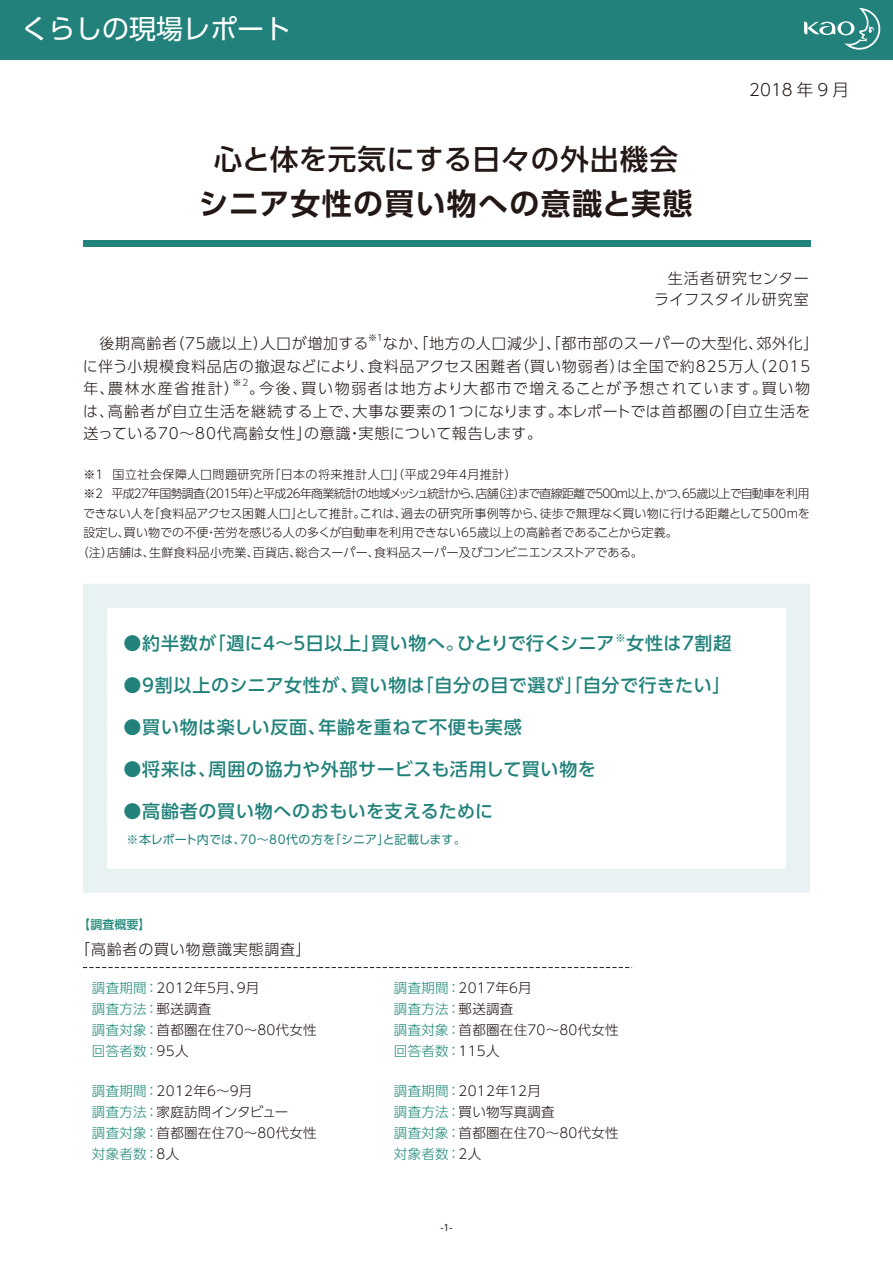
<style>
.page{position:relative;width:893px;height:1263px;background:#fff}
.page>*{position:absolute;margin:0;border:0;box-sizing:border-box;transform-origin:0 0}
.t1{font:700 30px "UD Shin Go Pro De";letter-spacing:.04em;color:#231815}
.t2{font:500 28.5px "UD Shin Go Pro";letter-spacing:.02em;color:#231815}
.t3{font:27px "UD Shin Go Pro";color:#fff}
.t4{font:500 18px "UD Shin Go Pro";letter-spacing:.03em;color:#22827b}
.t5{font:300 16.5px "UD Shin Go Pro";color:#231815}
.t6{font:300 15px/22.5px "UD Shin Go Pro";letter-spacing:.045em;color:#231815}
.t7{font:300 13.5px/21px "UD Shin Go Pro";letter-spacing:.02em;color:#231815}
.t8{font:300 12px "UD Shin Go Pro";letter-spacing:-.005em;color:#231815}
.t9{font:300 12px "UD Shin Go Pro";letter-spacing:-.065em;color:#231815}
.t10{font:300 12px "UD Shin Go Pro";letter-spacing:.04em;color:#231815}
.t11{font:12px "UD Shin Go Pro";letter-spacing:.01em;color:#22827b}
.t12{font:500 12px "UD Shin Go Pro";color:#228a7b}
.t13{font:500 10.8px "UD Shin Go Pro";color:#22827b}
.t14{font:300 9px "UD Shin Go Pro";color:#231815}
.t15{font:9px "UD Shin Go Pro";color:#231815}
.s1{color:#228a7b}
</style>
<div class="page">
<div style="left:0;top:0;width:893px;height:59px;background:#22827b"></div>
<svg style="left:804px;top:8px;width:76px;height:42px"></svg>
<div style="left:83px;top:240px;width:727px;height:7px;background:#22837b"></div>
<svg style="left:83px;top:967px;width:549px;height:1px"></svg>
<svg style="left:83px;top:584px;width:727px;height:309px"></svg>
<h3 class="t3" style="left:21px;top:7px;width:272px">くらしの現場レポート</h3>
<h2 class="t2" style="left:214px;top:136px;width:466px">心と体を元気にする日々の外出機会</h2>
<h1 class="t1" style="left:199px;top:179px;width:495px">シニア女性の買い物への意識と実態</h1>
<p class="t5" style="left:741px;top:76px;width:110px">｠2018 年 9 月</p>
<p class="t6" style="left:652px;top:267px;width:159px;line-height:21px">　生活者研究センターライフスタイル研究室</p>
<p class="t6" style="left:99px;top:332px;width:270px">後期高齢者（75歳以上）人口が増加する</p>
<p class="t14" style="left:368px;top:330px;width:18px">※１</p>
<p class="t6" style="left:83px;top:332px;width:737px;text-indent:300px">なか、「地方の人口減少」、「都市部のスーパーの大型化、郊外化」に伴う小規模食料品店の撤退などにより、食料品アクセス困難者（買い物弱者）は全国で約825万人（2015年、農林水産省推計）</p>
<p class="t14" style="left:233px;top:375px;width:17px">※2</p>
<p class="t6" style="left:83px;top:377px;width:729px;text-align:justify;text-indent:166px">。今後、買い物弱者は地方より大都市で増えることが予想されています。買い物は、高齢者が自立生活を継続する上で、大事な要素の1つになります。本レポートでは首都圏の「自立生活を送っている70～80代高齢女性」の意識・実態について報告します。</p>
<p class="t10" style="left:83px;top:464px;width:435px">※1 国立社会保障人口問題研究所「日本の将来推計人口」（平成29年4月推計）</p>
<p class="t9" style="left:83px;top:484px;width:728px">※2 平成27年国勢調査（2015年）と平成26年商業統計の地域メッシュ統計から、店舗（注）まで直線距離で500m以上、かつ、65歳以上で自動車を利用</p>
<p class="t8" style="left:83px;top:503px;width:728px">できない人を「食料品アクセス困難人口」として推計。これは、過去の研究所事例等から、徒歩で無理なく買い物に行ける距離として500mを</p>
<p class="t8" style="left:83px;top:523px;width:603px">設定し、買い物での不便・苦労を感じる人の多くが自動車を利用できない65歳以上の高齢者であることから定義。　</p>
<p class="t8" style="left:77px;top:542px;width:567px">（注）店舗は、生鮮食料品小売業、百貨店、総合スーパー、食料品スーパー及びコンビニエンスストアである。</p>
<p class="t4" style="left:124px;top:629px;width:493px">●約半数が「週に4～５日以上」買い物へ。ひとりで行くシニア</p>
<p class="t13" style="left:615px;top:629px;width:12px">※</p>
<p class="t4" style="left:626px;top:629px;width:107px">女性は7割超</p>
<p class="t4" style="left:124px;top:671px;width:608px">●9割以上のシニア女性が、買い物は「自分の目で選び」「自分で行きたい」</p>
<p class="t4" style="left:124px;top:713px;width:400px">●買い物は楽しい反面、年齢を重ねて不便も実感</p>
<p class="t4" style="left:124px;top:755px;width:474px">●将来は、周囲の協力や外部サービスも活用して買い物を</p>
<p class="t4" style="left:124px;top:797px;width:371px">●高齢者の買い物へのおもいを支えるために</p>
<p class="t11" style="left:127px;top:829px;width:341px">※本レポート内では、70～80代の方を「シニア」と記載します。</p>
<p class="t12" style="left:78px;top:915px;width:74px">【調査概要】</p>
<p class="t6" style="left:75px;top:937px;width:237px">「高齢者の買い物意識実態調査」</p>
<p class="t7" style="left:92px;top:976px;width:226px"><span class="s1">調査期間 ：</span>2012年5月、9月<br><span class="s1">調査方法 ：</span>郵送調査<br><span class="s1">調査対象 ：</span>首都圏在住70～80代女性<span class="s1">回答者数 ：</span>95人</p>
<p class="t7" style="left:394px;top:976px;width:226px"><span class="s1">調査期間 ：</span>2017年6月<br><span class="s1">調査方法 ：</span>郵送調査<br><span class="s1">調査対象 ：</span>首都圏在住70～80代女性<span class="s1">回答者数 ：</span>115人</p>
<p class="t7" style="left:92px;top:1080px;width:226px"><span class="s1">調査期間 ：</span>2012年6～9月<br><span class="s1">調査方法 ：</span>家庭訪問インタビュー<br><span class="s1">調査対象 ：</span>首都圏在住70～80代女性<span class="s1">対象者数 ：</span>8人</p>
<p class="t7" style="left:394px;top:1080px;width:226px"><span class="s1">調査期間 ：</span>2012年12月<br><span class="s1">調査方法 ：</span>買い物写真調査<br><span class="s1">調査対象 ：</span>首都圏在住70～80代女性<span class="s1">対象者数 ：</span>2人</p>
<p class="t15" style="left:441px;top:1220px;width:13px">-1-</p>
</div>
